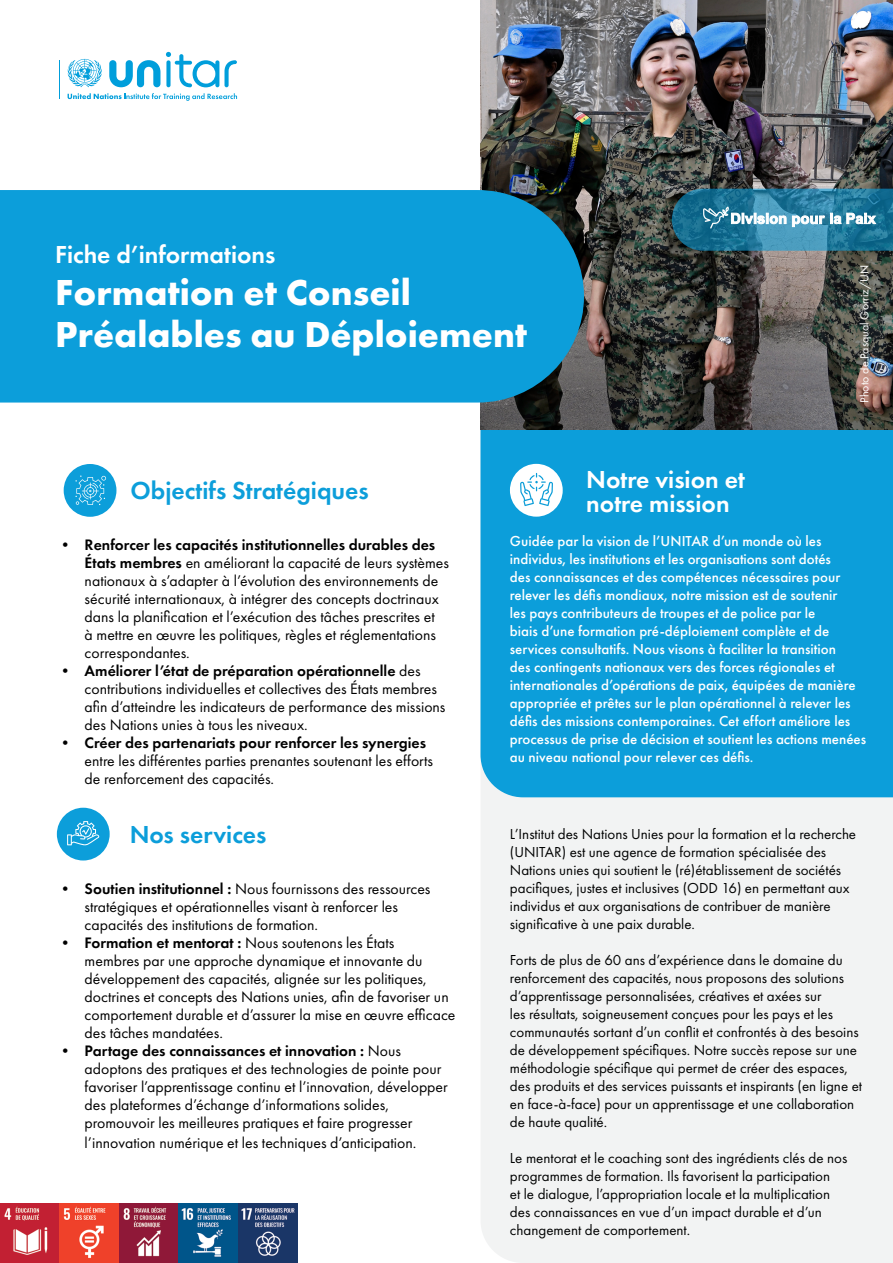
<style>
.page{position:relative;width:893px;height:1263px;background:#fff}
.page>*{position:absolute;margin:0;border:0;box-sizing:border-box;transform-origin:0 0}
.t1{font:700 37.5px/42px "Futura PT";color:#fff}
.t2{font:600 25.5px/24px "Futura PT";color:#fff}
.t3{font:600 25.5px "Futura PT";color:#0c9eda}
.t4{font:15.75px/18px "Futura PT";color:#000}
.t5{font:600 15.75px "Futura PT";color:#000}
.t6{font:15px/18px "Futura PT";color:#000101}
.t7{font:500 15px/18px "Futura PT";color:#fff}
.t8{font:12px "Futura PT";color:#fff}
.s1{font-weight:600}
</style>
<div class="page">
<div style="left:481px;top:797px;width:412px;height:466px;background:#f2f3f3"></div>
<svg style="left:68px;top:93px;width:169px;height:8px"></svg>
<svg style="left:67px;top:59px;width:35px;height:28px"></svg>
<svg style="left:166px;top:52px;width:71px;height:35px"></svg>
<svg style="left:109px;top:60px;width:51px;height:27px"></svg>
<hr style="left:60px;top:60px;width:1px;height:39px;background:#009edb">
<div style="left:480px;top:429px;width:413px;height:368px;background:#0c9eda"></div>
<img style="left:480px;top:0;width:413px;height:429px">
<div style="left:0;top:190px;width:584px;height:213px;background:#0c9eda"></div>
<div style="left:57px;top:808px;width:53px;height:52px;background:#0c9eda;border-radius:50%"></div>
<div style="left:510px;top:464px;width:53px;height:53px;background:#fff;border-radius:50%"></div>
<svg style="left:67px;top:821px;width:32px;height:25px"></svg>
<svg style="left:520px;top:473px;width:33px;height:33px"></svg>
<div style="left:64px;top:464px;width:52px;height:53px;background:#0c9eda;border-radius:50%"></div>
<svg style="left:75px;top:475px;width:31px;height:30px"></svg>
<svg style="left:672px;top:189px;width:221px;height:62px;background:#3683a1"></svg>
<img style="left:0;top:1203px;width:298px;height:60px">
<h2 class="t2" style="left:55px;top:242px;width:222px">Fiche d’informations</h2>
<h1 class="t1" style="left:55px;top:271px;width:473px">Formation et Conseil<br>Préalables au Déploiement</h1>
<h2 class="t3" style="left:130px;top:474px;width:240px">Objectifs Stratégiques</h2>
<h2 class="t2" style="left:586px;top:468px;width:160px">Notre vision et notre mission</h2>
<p class="t8" style="left:857px;top:403px;width:139px;rotate:-90deg">Photo de Pasqual Gorriz/UN</p>
<p class="t4" style="left:85px;top:536px;width:366px;text-indent:-27px"><span class="s1">• Renforcer les capacités institutionnelles durables des États membres</span> en améliorant la capacité de leurs systèmes nationaux à s’adapter à l’évolution des environnements de sécurité internationaux, à intégrer des concepts doctrinaux dans la planification et l’exécution des tâches prescrites et<br>à mettre en œuvre les politiques, règles et réglementations correspondantes.</p>
<p class="t4" style="left:85px;top:662px;width:362px;text-indent:-27px"><span class="s1">• Améliorer l’état de préparation opérationnelle</span> des contributions individuelles et collectives des États membres afin d’atteindre les indicateurs de performance des missions des Nations unies à tous les niveaux.</p>
<p class="t5" style="left:58px;top:733px;width:370px">• Créer des partenariats pour renforcer les synergies</p>
<p class="t4" style="left:85px;top:752px;width:350px">entre les différentes parties prenantes soutenant les efforts de renforcement des capacités.</p>
<h2 class="t3" style="left:130px;top:818px;width:138px">Nos services</h2>
<p class="t4" style="left:85px;top:880px;width:347px;text-indent:-27px"><span class="s1">• Soutien institutionnel :</span> Nous fournissons des ressources stratégiques et opérationnelles visant à renforcer les capacités des institutions de formation.</p>
<p class="t4" style="left:85px;top:934px;width:372px;text-indent:-27px"><span class="s1">• Formation et mentorat :</span> Nous soutenons les États<br>membres par une approche dynamique et innovante du développement des capacités, alignée sur les politiques, doctrines et concepts des Nations unies, afin de favoriser un comportement durable et d’assurer la mise en œuvre efficace des tâches mandatées.</p>
<p class="t4" style="left:85px;top:1042px;width:365px;text-indent:-27px"><span class="s1">• Partage des connaissances et innovation :</span> Nous adoptons des pratiques et des technologies de pointe pour favoriser l’apprentissage continu et l’innovation, développer des plateformes d’échange d’informations solides, promouvoir les meilleures pratiques et faire progresser</p>
<p class="t4" style="left:85px;top:1133px;width:333px">l’innovation numérique et les techniques d’anticipation.</p>
<p class="t7" style="left:510px;top:532px;width:358px">Guidée par la vision de l’UNITAR d’un monde où les individus, les institutions et les organisations sont dotés<br>des connaissances et des compétences nécessaires pour relever les défis mondiaux, notre mission est de soutenir<br>les pays contributeurs de troupes et de police par le<br>biais d’une formation pré-déploiement complète et de services consultatifs. Nous visons à faciliter la transition<br>des contingents nationaux vers des forces régionales et internationales d’opérations de paix, équipées de manière appropriée et prêtes sur le plan opérationnel à relever les défis des missions contemporaines. Cet effort améliore les processus de prise de décision et soutient les actions menées au niveau national pour relever ces défis.</p>
<p class="t6" style="left:510px;top:825px;width:348px">L’Institut des Nations Unies pour la formation et la recherche (UNITAR) est une agence de formation spécialisée des Nations unies qui soutient le (ré)établissement de sociétés pacifiques, justes et inclusives (ODD 16) en permettant aux individus et aux organisations de contribuer de manière significative à une paix durable.</p>
<p class="t6" style="left:510px;top:951px;width:354px">Forts de plus de 60 ans d’expérience dans le domaine du renforcement des capacités, nous proposons des solutions d’apprentissage personnalisées, créatives et axées sur<br>les résultats, soigneusement conçues pour les pays et les communautés sortant d’un conflit et confrontés à des besoins de développement spécifiques. Notre succès repose sur une méthodologie spécifique qui permet de créer des espaces, des produits et des services puissants et inspirants (en ligne et en face-à-face) pour un apprentissage et une collaboration de haute qualité.</p>
<p class="t6" style="left:510px;top:1149px;width:339px">Le mentorat et le coaching sont des ingrédients clés de nos programmes de formation. Ils favorisent la participation<br>et le dialogue, l’appropriation locale et la multiplication des connaissances en vue d’un impact durable et d’un changement de comportement.</p>
</div>
